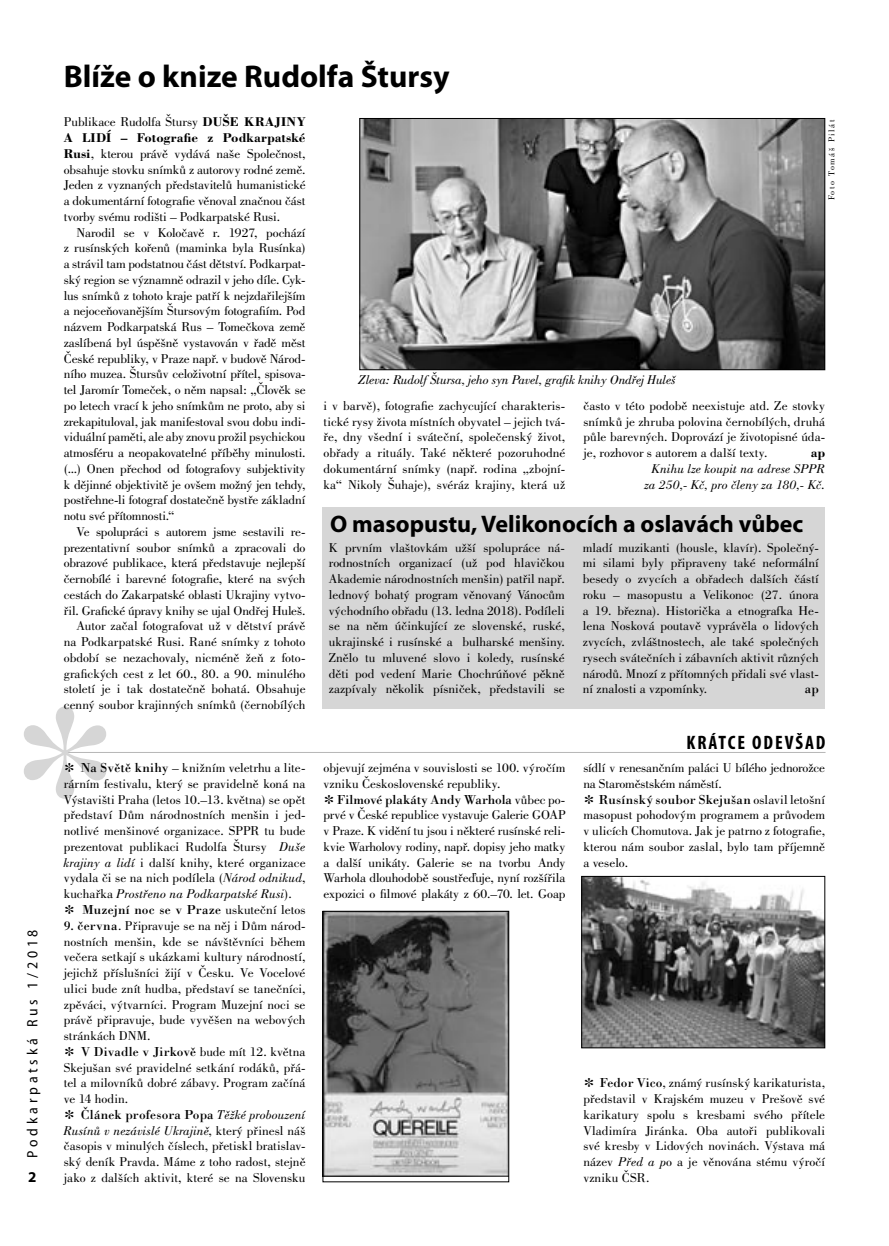
<style>
.page{position:relative;width:889px;height:1246px;background:#fff}
.page>*{position:absolute;margin:0;border:0;box-sizing:border-box;transform-origin:0 0}
.t1{font:230.25px "Bodoni AT";color:#d6d6d6}
.t2{font:700 31.5px "Myriad Pro";color:#000}
.t3{font:700 24px "Myriad Pro";color:#000}
.t4{font:700 condensed 19.5px "Myriad Pro";letter-spacing:.1em;color:#000}
.t5{font:semi-condensed 15px "Myriad Pro";letter-spacing:.25em;color:#000}
.t6{font:700 15px "Myriad Pro";color:#000}
.t7{font:13.5px/15.8px "Bodoni AT";color:#000;text-align:justify}
.t8{font:italic 13.5px "Bodoni AT";letter-spacing:-.01em;color:#000}
.t9{font:italic 13.5px/15.8px "Bodoni AT";letter-spacing:.01em;color:#000;text-align:center}
.t10{font:700 13.5px "Bodoni AT";color:#000}
.t11{font:13.5px "Bodoni AT";color:#000}
.t12{font:9px "Bodoni AT";letter-spacing:.175em;color:#000}
.s1{font-weight:700}
.s2{font-size:22.5px}
.s3{font-style:inherit}
.s4{font-style:italic}
</style>
<div class="page">
<div style="left:322px;top:507px;width:503px;height:202px;background:#d6d6d6"></div>
<hr style="left:66px;top:752px;width:759px;height:1px;background:#b6b6b6">
<img style="left:361px;top:120px;width:462px;height:248px">
<div style="left:359px;top:118px;width:466px;height:252px;border:1px solid #000"></div>
<img style="left:583px;top:878px;width:240px;height:168px">
<div style="left:581px;top:876px;width:244px;height:172px;border:1px solid #000"></div>
<img style="left:324px;top:913px;width:183px;height:263px">
<div style="left:322px;top:911px;width:187px;height:271px;border:1px solid #000"></div>
<h2 class="t2" style="left:64px;top:59px;width:387px">Blíže o knize Rudolfa Štursy</h2>
<p class="t7" style="left:64px;top:114px;width:243px">Publikace Rudolfa Štursy <span class="s1">DUŠE KRAJINY A LIDÍ – Fotografie z Podkarpatské Rusi</span>, kterou právě vydává naše Společnost, obsahuje stovku snímků z autorovy rodné země.<br>Jeden z vyznaných představitelů humanistické a dokumentární fotografie věnoval značnou část tvorby svému rodišti – Podkarpatské Rusi.</p>
<p class="t7" style="left:64px;top:224px;width:243px;text-indent:13px">Narodil se v Koločavě r. 1927, pochází z rusínských kořenů (maminka byla Rusínka) a strávil tam podstatnou část dětství. Podkarpat&shy;ský region se významně odrazil v jeho díle. Cyk&shy;lus snímků z tohoto kraje patří k nejzdařilejším a nejoceňovanějším Štursovým fotografiím. Pod názvem Podkarpatská Rus – Tomečkova země zaslíbená byl úspěšně vystavován v řadě měst České republiky, v Praze např. v budově Národ&shy;ního muzea. Štursův celoživotní přítel, spisova&shy;tel Jaromír Tomeček, o něm napsal: „Člověk se po letech vrací k jeho snímkům ne proto, aby si zrekapituloval, jak manifestoval svou dobu indi&shy;viduální paměti, ale aby znovu prožil psychickou atmosféru a neopakovatelné příběhy minulosti. (...) Onen přechod od fotografovy subjektivity k dějinné objektivitě je ovšem možný jen tehdy, postřehne-li fotograf dostatečně bystře základní notu své přítomnosti.“</p>
<p class="t7" style="left:64px;top:523px;width:243px;text-align:right">Ve spolupráci s autorem jsme sestavili re&shy;prezentativní soubor snímků a zpracovali do obrazové publikace, která představuje nejlepší černobílé i barevné fotografie, které na svých cestách do Zakarpatské oblasti Ukrajiny vytvo&shy;řil. Grafické úpravy knihy se ujal Ondřej Huleš.<br>Autor začal fotografovat už v dětství právě na Podkarpatské Rusi. Rané snímky z tohoto období se nezachovaly, nicméně žeň z foto&shy;grafických cest z let 60., 80. a 90. minulého století je i tak dostatečně bohatá. Obsahuje cenný soubor krajinných snímků (černobílých</p>
<h1 class="t1" style="left:7px;top:644px;width:117px">*</h1>
<p class="t7" style="left:64px;top:760px;width:243px;text-align:left"><span class="s2">*</span> <span class="s3">Na Světě knihy</span> – knižním veletrhu a lite&shy;rárním festivalu, který se pravidelně koná na Výstavišti Praha (letos 10.–13. května) se opět představí Dům národnostních menšin i jed&shy;notlivé menšinové organizace. SPPR tu bude prezentovat publikaci Rudolfa Štursy <span class="s4">Duše krajiny a lidí</span> i další knihy, které organizace vydala či se na nich podílela (<span class="s4">Národ odnikud</span>, kuchařka <span class="s4">Prostřeno na Podkarpatské Rusi</span>). <span class="s2">*</span> <span class="s3">Muzejní noc se v Praze</span> uskuteční letos</p>
<p class="t7" style="left:64px;top:917px;width:243px;text-align:left"><span class="s3">9. června</span>. Připravuje se na něj i Dům národ&shy;nostních menšin, kde se návštěvníci během večera setkají s ukázkami kultury národností, jejichž příslušníci žijí v Česku. Ve Vocelové ulici bude znít hudba, představí se tanečníci, zpěváci, výtvarníci. Program Muzejní noci se právě připravuje, bude vyvěšen na webových stránkách DNM.<br><span class="s2">*</span> <span class="s3">V Divadle v Jirkově</span> bude mít 12. května Skejušan své pravidelné setkání rodáků, přá&shy;tel a milovníků dobré zábavy. Program začíná ve 14 hodin.<br><span class="s2">*</span> <span class="s3">Článek profesora Popa</span> <span class="s4">Těžké probouzení Rusínů v nezávislé Ukrajině</span>, který přinesl náš časopis v minulých číslech, přetiskl bratislav&shy;ský deník Pravda. Máme z toho radost, stejně jako z dalších aktivit, které se na Slovensku</p>
<p class="t5" style="left:24px;top:1157px;width:230px;rotate:-90deg">Podkarpatská Rus 1/2018</p>
<p class="t6" style="left:28px;top:1168px;width:10px">2</p>
<p class="t8" style="left:358px;top:372px;width:319px">Zleva: Rudolf Štursa, jeho syn Pavel, grafik knihy Ondřej Huleš</p>
<p class="t12" style="left:826px;top:200px;width:82px;rotate:-90deg">Foto Tomáš Pilát</p>
<p class="t7" style="left:323px;top:397px;width:243px">i v barvě), fotografie zachycující charakteris&shy;tické rysy života místních obyvatel – jejich tvá&shy;ře, dny všední i sváteční, společenský život, obřady a rituály. Také některé pozoruhodné dokumentární snímky (např. rodina „zbojní&shy;ka“ Nikoly Šuhaje), svéráz krajiny, která už</p>
<p class="t7" style="left:583px;top:397px;width:243px">často v této podobě neexistuje atd. Ze stovky snímků je zhruba polovina černobílých, druhá půle barevných. Doprovází je životopisné úda&shy;je, rozhovor s autorem a další texty.</p>
<p class="t10" style="left:811px;top:444px;width:16px">ap</p>
<p class="t9" style="left:644px;top:460px;width:182px">Knihu lze koupit na adrese SPPR za 250,- Kč, pro členy za 180,- Kč.</p>
<h3 class="t3" style="left:330px;top:510px;width:475px">O masopustu, Velikonocích a oslavách vůbec</h3>
<p class="t7" style="left:329px;top:539px;width:237px">K prvním vlaštovkám užší spolupráce ná&shy;rodnostních organizací (už pod hlavičkou Akademie národnostních menšin) patřil např. lednový bohatý program věnovaný Vánocům východního obřadu (13. ledna 2018). Podíleli se na něm účinkující ze slovenské, ruské, ukrajinské i rusínské a bulharské menšiny.<br>Znělo tu mluvené slovo i koledy, rusínské děti pod vedení Marie Chochrúňové pěkně zazpívaly několik písniček, představili se</p>
<p class="t7" style="left:583px;top:539px;width:237px">mladí muzikanti (housle, klavír). Společný&shy;mi silami byly připraveny také neformální besedy o zvycích a obřadech dalších částí roku – masopustu a Velikonoc (27. února a 19. března). Historička a etnografka He&shy;lena Nosková poutavě vyprávěla o lidových zvycích, zvláštnostech, ale také společných rysech svátečních i zábavních aktivit různých národů. Mnozí z přítomných přidali své vlast&shy;ní znalosti a vzpomínky.</p>
<p class="t11" style="left:805px;top:680px;width:15px">ap</p>
<h3 class="t4" style="left:686px;top:732px;width:140px">KRÁTCE ODEVŠAD</h3>
<p class="t7" style="left:323px;top:760px;width:243px;text-align:left">objevují zejména v souvislosti se 100. výročím vzniku Československé republiky.<br><span class="s2">*</span> <span class="s3">Filmové plakáty Andy Warhola</span> vůbec po&shy;prvé v České republice vystavuje Galerie GOAP v Praze. K vidění tu jsou i některé rusínské reli&shy;kvie Warholovy rodiny, např. dopisy jeho matky a další unikáty. Galerie se na tvorbu Andy Warhola dlouhodobě soustřeďuje, nyní rozšířila expozici o filmové plakáty z 60.–70. let. Goap</p>
<p class="t7" style="left:583px;top:760px;width:243px;text-align:left">sídlí v renesančním paláci U bílého jednorožce na Staroměstském náměstí.<br><span class="s2">*</span> <span class="s3">Rusínský soubor Skejušan</span> oslavil letošní masopust pohodovým programem a průvodem v ulicích Chomutova. Jak je patrno z fotografie, kterou nám soubor zaslal, bylo tam příjemně a veselo.</p>
<p class="t7" style="left:583px;top:1075px;width:243px"><span class="s2">*</span> <span class="s3">Fedor Vico</span>, známý rusínský karikaturista, představil v Krajském muzeu v Prešově své karikatury spolu s kresbami svého přítele Vladimíra Jiránka. Oba autoři publikovali své kresby v Lidových novinách. Výstava má název <span class="s4">Před a p</span>o a je věnována stému výročí vzniku ČSR.</p>
</div>
